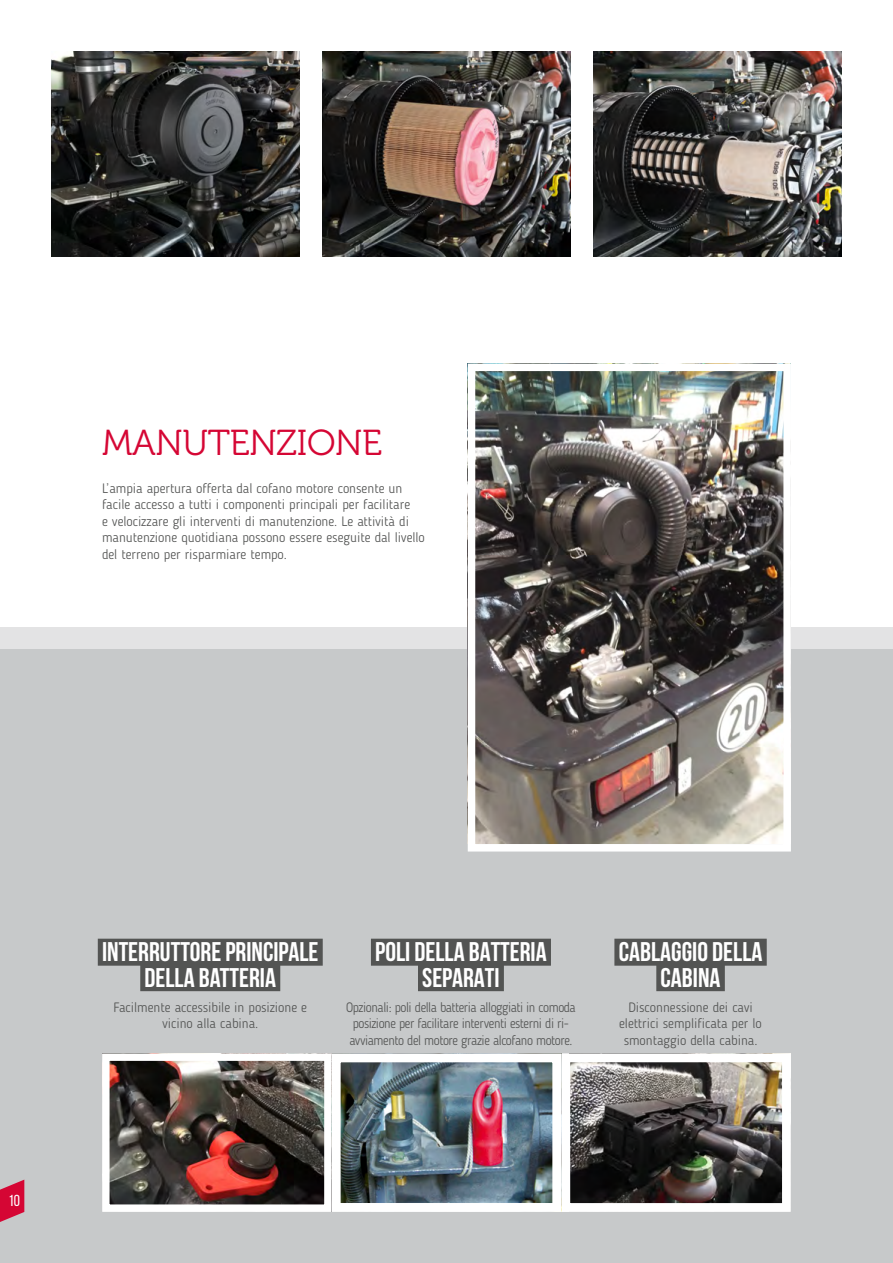
<style>
.page{position:relative;width:893px;height:1263px;background:#fff}
.page>*{position:absolute;margin:0;border:0;box-sizing:border-box;transform-origin:0 0}
.t1{font:36px "Museo 300";letter-spacing:-.01em;color:#d50634}
.t2{font:700 27px/25.5px "Bebas Neue";color:#fff;text-align:center}
.t3{font:15.9px "Bebas Neue";color:#fff}
.t4{font:300 13.5px/16.5px "Blogger Sans";color:#535453;text-align:center}
.t5{font:300 13.5px/16.5px "Blogger Sans";letter-spacing:-.03em;color:#535453;scale:.95 1}
</style>
<div class="page">
<div style="left:0;top:649px;width:893px;height:614px;background:#c7c9ca"></div>
<div style="left:0;top:627px;width:893px;height:22px;background:#e3e3e4"></div>
<img style="left:111px;top:1062px;width:440px;height:141px">
<div style="left:332px;top:1053px;width:229px;height:159px;border:9px solid #fff"></div>
<img style="left:593px;top:51px;width:249px;height:206px">
<img style="left:322px;top:51px;width:249px;height:206px">
<img style="left:51px;top:51px;width:249px;height:206px">
<div style="left:98px;top:939px;width:225px;height:27px;background:#535453"></div>
<div style="left:140px;top:964px;width:140px;height:27px;background:#535453"></div>
<div style="left:371px;top:939px;width:180px;height:27px;background:#535453"></div>
<div style="left:418px;top:964px;width:86px;height:27px;background:#535453"></div>
<div style="left:614px;top:939px;width:153px;height:27px;background:#535453"></div>
<div style="left:656px;top:964px;width:69px;height:27px;background:#535453"></div>
<img style="left:477px;top:373px;width:305px;height:469px">
<div style="left:468px;top:364px;width:323px;height:487px;border:8px solid #fff"></div>
<img style="left:571px;top:1063px;width:210px;height:139px">
<div style="left:561px;top:1053px;width:230px;height:159px;border:9px solid #fff"></div>
<div style="left:102px;top:1053px;width:230px;height:159px;border:8px solid #fff"></div>
<svg style="left:0;top:1179px;width:24px;height:43px"></svg>
<h1 class="t1" style="left:102px;top:423px;width:282px">MANUTENZIONE</h1>
<p class="t4" style="left:102px;top:480px;width:324px;text-align:left">L’ampia apertura offerta dal cofano motore consente un facile accesso a tutti i componenti principali per facilitare<br>e velocizzare gli interventi di manutenzione. Le attività di manutenzione quotidiana possono essere eseguite dal livello del terreno per risparmiare tempo.</p>
<p class="t3" style="left:8px;top:1192px;width:13px">10</p>
<h2 class="t2" style="left:102px;top:939px;width:218px">INTERRUTTORE PRINCIPALE<br>DELLA BATTERIA</h2>
<p class="t4" style="left:113px;top:999px;width:195px">Facilmente accessibile in posizione e vicino alla cabina.</p>
<h2 class="t2" style="left:375px;top:939px;width:173px">POLI DELLA BATTERIA<br>SEPARATI</h2>
<p class="t5" style="left:346px;top:999px;width:243px">Opzionali: poli della batteria alloggiati in comoda posizione per facilitare interventi esterni di ri&shy;avviamento del motore grazie alcofano motore.</p>
<h2 class="t2" style="left:619px;top:939px;width:145px">CABLAGGIO DELLA<br>CABINA</h2>
<p class="t4" style="left:619px;top:999px;width:144px">Disconnessione dei cavi elettrici semplificata per lo smontaggio della cabina.</p>
</div>
